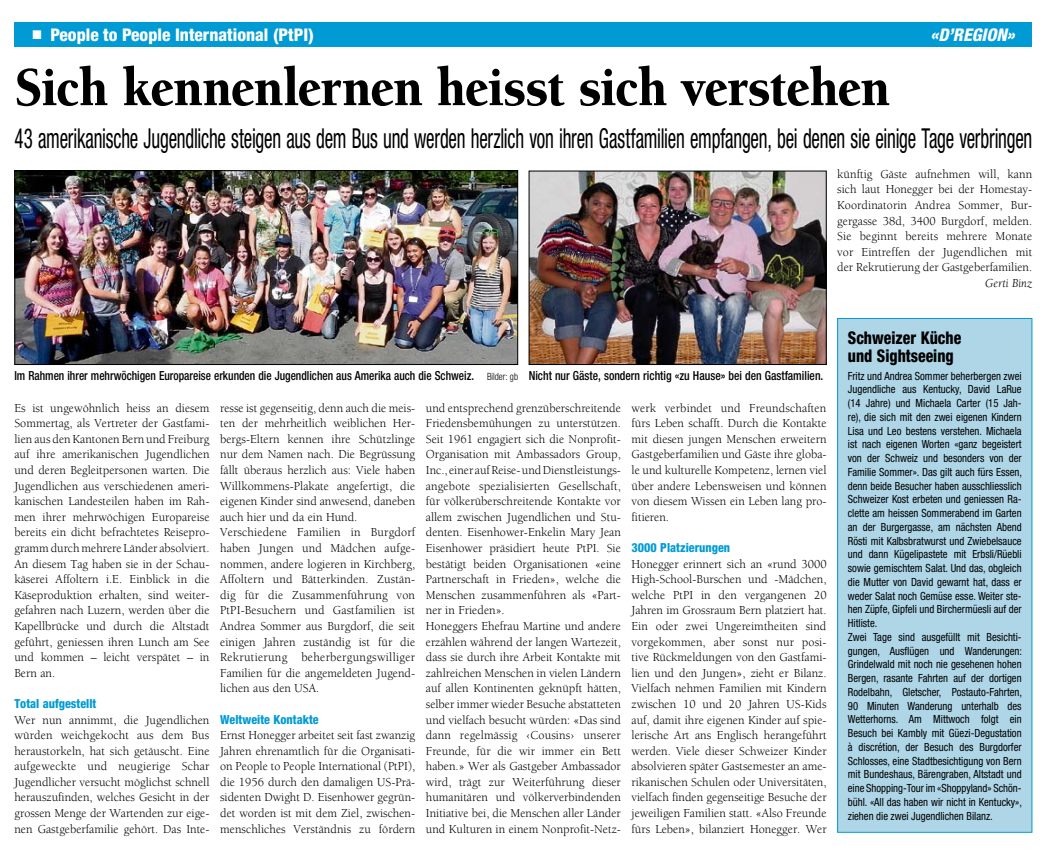
<style>
.page{position:relative;width:1052px;height:854px;background:#fff}
.page>*{position:absolute;margin:0;border:0;box-sizing:border-box;transform-origin:0 0}
.t1{font:900 56.25px "Berkeley";color:#000;scale:.9 1}
.t2{font:condensed 27.5px "Helvetica Neue";letter-spacing:-.01em;color:#000;scale:.69 1}
.t3{font:800 condensed 17.5px "Helvetica Neue";color:#fff}
.t4{font:800 condensed 17.5px/18.8px "Helvetica Neue";color:#000;scale:.9 1}
.t5{font:italic 800 condensed 17.5px "Helvetica Neue";color:#fff}
.t6{font:12.5px/15.6px "Berkeley";color:#000;text-align:justify}
.t7{font:500 condensed 12.5px "Helvetica Neue";color:#000;scale:.91 1}
.t8{font:500 condensed 12.5px "Helvetica Neue";color:#000;scale:.93 1}
.t9{font:800 condensed 12.5px "Helvetica Neue";color:#009bd5}
.t10{font:italic 12.5px "Berkeley";color:#000}
.t11{font:condensed 11.25px/13.8px "Helvetica Neue";color:#000;scale:.95 1}
.s1{font-family:"Mathematical Pi Six";font-weight:400;font-stretch:normal;font-size:12.5px}
.s2{font-weight:300;font-size:10px}
</style>
<div class="page">
<div style="left:14px;top:22px;width:1017px;height:25px;background:#009bd5"></div>
<img style="left:16px;top:172px;width:500px;height:191px">
<div style="left:14px;top:170px;width:504px;height:195px;border:1px solid #000"></div>
<div style="left:837px;top:318px;width:194px;height:514px;background:#aed6e7"></div>
<div style="left:836px;top:318px;width:195px;height:515px;border:1px solid #009bd5"></div>
<img style="left:530px;top:173px;width:294px;height:190px">
<div style="left:528px;top:171px;width:298px;height:194px;border:1px solid #000"></div>
<h3 class="t3" style="left:32px;top:24px;width:283px"><span class="s1">j</span> People to People International (PtPI)</h3>
<h3 class="t5" style="left:930px;top:24px;width:85px">«D’REGION»</h3>
<h1 class="t1" style="left:14px;top:58px;width:973px">Sich kennenlernen heisst sich verstehen</h1>
<h2 class="t2" style="left:14px;top:123px;width:1475px">43 amerikanische Jugendliche steigen aus dem Bus und werden herzlich von ihren Gastfamilien empfangen, bei denen sie einige Tage verbringen</h2>
<p class="t6" style="left:836px;top:166px;width:197px">künftig Gäste aufnehmen will, kann sich laut Honegger bei der Homestay-Koordinatorin Andrea Sommer, Bur&shy;gergasse 38d, 3400 Burgdorf, melden.<br>Sie beginnt bereits mehrere Monate vor Eintreffen der Jugendlichen mit der Rekrutierung der Gastgeberfamilien.</p>
<p class="t10" style="left:984px;top:277px;width:49px">Gerti Binz</p>
<p class="t7" style="left:14px;top:369px;width:554px">Im Rahmen ihrer mehrwöchigen Europareise erkunden die Jugendlichen aus Amerika auch die Schweiz. <span class="s2">Bilder: gb</span></p>
<p class="t8" style="left:528px;top:369px;width:318px">Nicht nur Gäste, sondern richtig «zu Hause» bei den Gastfamilien.</p>
<p class="t6" style="left:14px;top:400px;width:196px">Es ist ungewöhnlich heiss an diesem Sommertag, als Vertreter der Gastfami&shy;lien aus den Kantonen Bern und Freiburg auf ihre amerikanischen Jugendlichen und deren Begleitpersonen warten. Die Jugendlichen aus verschiedenen ameri&shy;kanischen Landesteilen haben im Rah&shy;men ihrer mehrwöchigen Europareise bereits ein dicht befrachtetes Reisepro&shy;gramm durch mehrere Länder absolviert.<br>An diesem Tag haben sie in der Schau&shy;käserei Affoltern i.E. Einblick in die Käseproduktion erhalten, sind weiter&shy;gefahren nach Luzern, werden über die Kapellbrücke und durch die Altstadt geführt, geniessen ihren Lunch am See und kommen – leicht verspätet – in Bern an.</p>
<p class="t9" style="left:14px;top:696px;width:83px">Total aufgestellt</p>
<p class="t6" style="left:14px;top:712px;width:196px">Wer nun annimmt, die Jugendlichen würden weichgekocht aus dem Bus heraustorkeln, hat sich getäuscht. Eine aufgeweckte und neugierige Schar Jugendlicher versucht möglichst schnell herauszufinden, welches Gesicht in der grossen Menge der Wartenden zur eige&shy;nen Gastgeberfamilie gehört. Das Inte-</p>
<p class="t6" style="left:220px;top:400px;width:196px;text-align:left">resse ist gegenseitig, denn auch die meis&shy;ten der mehrheitlich weiblichen Her&shy;bergs-Eltern kennen ihre Schützlinge nur dem Namen nach. Die Begrüssung fällt überaus herzlich aus: Viele haben Willkommens-Plakate angefertigt, die eigenen Kinder sind anwesend, daneben auch hier und da ein Hund.<br>Verschiedene Familien in Burgdorf haben Jungen und Mädchen aufge&shy;nommen, andere logieren in Kirchberg, Affoltern und Bätterkinden. Zustän&shy;dig für die Zusammenführung von PtPI-Besuchern und Gastfamilien ist Andrea Sommer aus Burgdorf, die seit einigen Jahren zuständig ist für die Rekrutierung beherbergungswilliger Familien für die angemeldeten Jugend&shy;lichen aus den USA.</p>
<p class="t9" style="left:220px;top:711px;width:100px">Weltweite Kontakte</p>
<p class="t6" style="left:220px;top:728px;width:196px">Ernst Honegger arbeitet seit fast zwanzig Jahren ehrenamtlich für die Organisati&shy;on People to People International (PtPI), die 1956 durch den damaligen US-Prä&shy;sidenten Dwight D. Eisenhower gegrün&shy;det worden ist mit dem Ziel, zwischen&shy;menschliches Verständnis zu fördern</p>
<p class="t6" style="left:425px;top:400px;width:196px;text-align:left">und entsprechend grenz-überschreitende Friedensbemühungen zu unterstützen.<br>Seit 1961 engagiert sich die Nonprofit-Organisation mit Ambassadors Group, Inc., einer auf Reise- und Dienstleistungs&shy;angebote spezialisierten Gesellschaft, für völkerüberschreitende Kontakte vor allem zwischen Jugendlichen und Stu&shy;denten. Eisenhower-Enkelin Mary Jean Eisenhower präsidiert heute PtPI. Sie bestätigt beiden Organisationen «eine Partnerschaft in Frieden», welche die Menschen zusammenführen als «Part&shy;ner in Frieden».<br>Honeggers Ehefrau Martine und andere erzählen während der langen Wartezeit, dass sie durch ihre Arbeit Kontakte mit zahlreichen Menschen in vielen Ländern auf allen Kontinenten geknüpft hätten, selber immer wieder Besuche abstatteten und vielfach besucht würden: «Das sind dann regelmässig ‹Cousins› unserer Freunde, für die wir immer ein Bett haben.» Wer als Gastgeber Ambassador wird, trägt zur Weiterführung dieser humanitären und völkerverbindenden Initiative bei, die Menschen aller Länder und Kulturen in einem Nonprofit-Netz-</p>
<p class="t6" style="left:631px;top:400px;width:196px">werk verbindet und Freundschaften fürs Leben schafft. Durch die Kontakte mit diesen jungen Menschen erweitern Gastgeberfamilien und Gäste ihre globa&shy;le und kulturelle Kompetenz, lernen viel über andere Lebensweisen und können von diesem Wissen ein Leben lang pro&shy;fitieren.</p>
<p class="t9" style="left:631px;top:540px;width:100px">3000 Platzierungen</p>
<p class="t6" style="left:631px;top:556px;width:196px">Honegger erinnert sich an «rund 3000<br>High-School-Burschen und -Mädchen, welche PtPI in den vergangenen 20<br>Jahren im Grossraum Bern platziert hat.<br>Ein oder zwei Ungereimtheiten sind vorgekommen, aber sonst nur posi&shy;tive Rückmeldungen von den Gastfami&shy;lien und den Jungen», zieht er Bilanz.<br>Vielfach nehmen Familien mit Kindern zwischen 10 und 20 Jahren US-Kids auf, damit ihre eigenen Kinder auf spie&shy;lerische Art ans Englisch herangeführt werden. Viele dieser Schweizer Kinder absolvieren später Gastsemester an ame&shy;rikanischen Schulen oder Universitäten, vielfach finden gegenseitige Besuche der jeweiligen Familien statt. «Also Freunde fürs Leben», bilanziert Honegger. Wer</p>
<h3 class="t4" style="left:847px;top:328px;width:127px">Schweizer Küche und Sightseeing</h3>
<p class="t11" style="left:847px;top:369px;width:185px">Fritz und Andrea Sommer beherbergen zwei Jugendliche aus Kentucky, David LaRue (14 Jahre) und Michaela Carter (15 Jah&shy;re), die sich mit den zwei eigenen Kindern Lisa und Leo bestens verstehen. Michaela ist nach eigenen Worten «ganz begeistert von der Schweiz und besonders von der Familie Sommer». Das gilt auch fürs Essen, denn beide Besucher haben ausschliesslich Schweizer Kost erbeten und geniessen Ra&shy;clette am heissen Sommerabend im Garten an der Burgergasse, am nächs-ten Abend Rösti mit Kalbsbratwurst und Zwiebelsauce und dann Kügelipastete mit Erbsli/Rüebli sowie gemischtem Salat. Und das, obgleich die Mutter von David gewarnt hat, dass er weder Salat noch Gemüse esse. Weiter ste&shy;hen Züpfe, Gipfeli und Birchermüesli auf der Hitliste.<br>Zwei Tage sind ausgefüllt mit Besichti&shy;gungen, Ausflügen und Wanderungen:<br>Grindelwald mit noch nie gesehenen hohen Bergen, rasante Fahrten auf der dortigen Rodelbahn, Gletscher, Postauto-Fahrten, 90 Minuten Wanderung unterhalb des Wetterhorns. Am Mittwoch folgt ein Besuch bei Kambly mit Güezi-Degustation à discrétion, der Besuch des Burgdorfer Schlosses, eine Stadtbesichtigung von Bern mit Bundeshaus, Bärengraben, Altstadt und eine Shopping-Tour im «Shoppyland» Schön&shy;bühl. «All das haben wir nicht in Kentucky», ziehen die zwei Jugendlichen Bilanz.</p>
</div>
